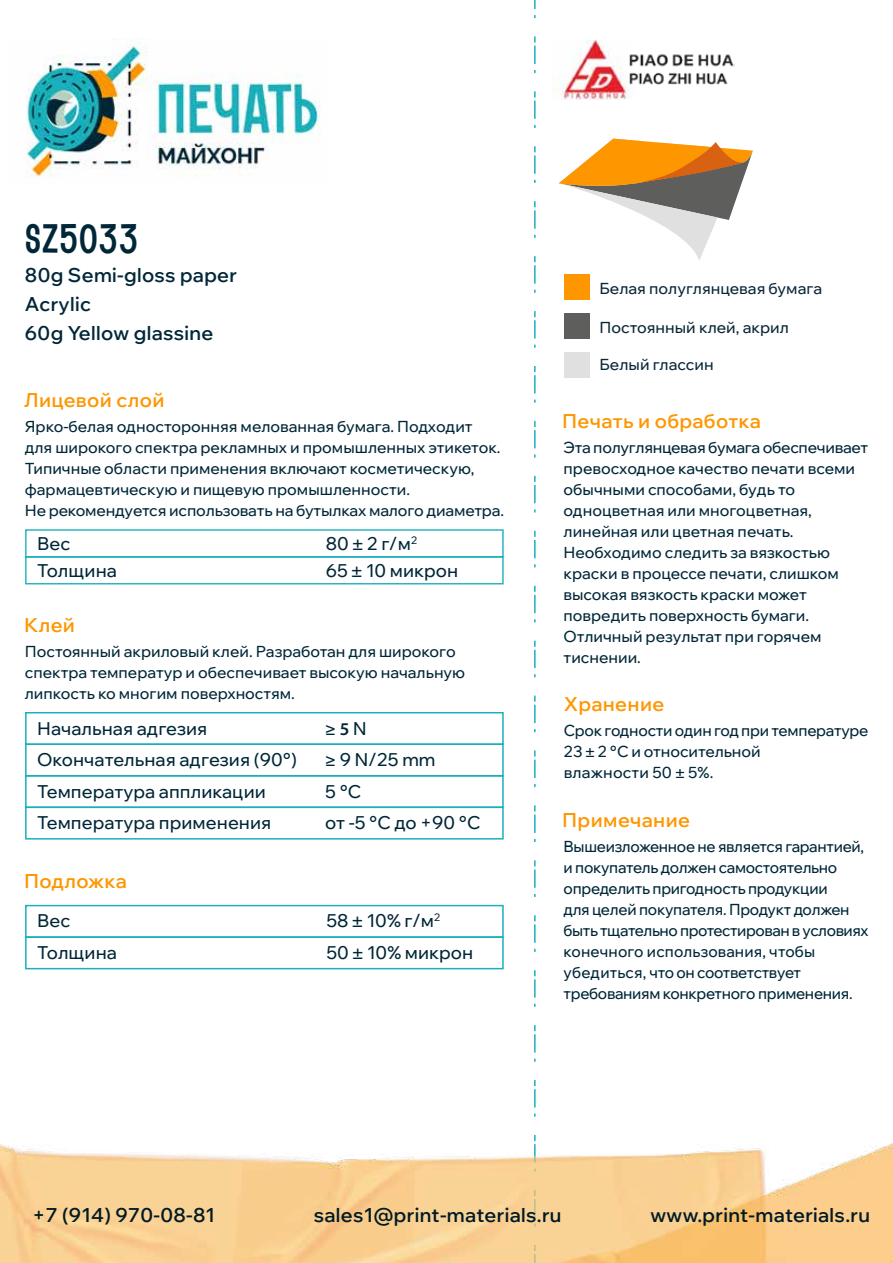
<style>
.page{position:relative;width:893px;height:1263px;background:#fff}
.page>*{position:absolute;margin:0;border:0;box-sizing:border-box;transform-origin:0 0}
.t1{font:41.55px "MVWEEKEND Regular";letter-spacing:.02em;color:#002738}
.t2{font:19.5px "Wix Madefor Display";letter-spacing:.02em;color:#011a23}
.t3{font:19.5px "Wix Madefor Display";letter-spacing:.02em;color:#fe9600}
.t4{font:19.5px/29.1px "Wix Madefor Display";letter-spacing:.02em;color:#002738}
.t5{font:18px "Wix Madefor Display";letter-spacing:.005em;color:#002738}
.t6{font:600 18px "Myriad Pro";color:#002738}
.t7{font:15.6px/21px "Wix Madefor Display";color:#002738}
.t8{font:15.6px/21px "Wix Madefor Display";letter-spacing:-.02em;color:#002738}
.t9{font:15.6px "Wix Madefor Display";letter-spacing:.005em;color:#092737}
.s1{font-family:"Myriad Pro";font-weight:600}
.s2{font-family:"Wix Madefor Display";font-weight:400}
</style>
<div class="page">
<svg style="left:534px;top:0;width:2px;height:9px"></svg>
<svg style="left:534px;top:15px;width:2px;height:1102px"></svg>
<img style="left:26px;top:39px;width:294px;height:139px">
<svg style="left:559px;top:139px;width:194px;height:121px"></svg>
<div style="left:565px;top:352px;width:25px;height:25px;background:#e0e0e0"></div>
<div style="left:565px;top:313px;width:25px;height:26px;background:#5e5e5d"></div>
<div style="left:565px;top:275px;width:25px;height:25px;background:#fe9600"></div>
<img style="left:555px;top:41px;width:79px;height:58px">
<img style="left:628px;top:47px;width:106px;height:40px">
<div style="left:25px;top:712px;width:479px;height:33px;border:2px solid #19b0bb"></div>
<div style="left:25px;top:743px;width:479px;height:33px;border:2px solid #19b0bb"></div>
<div style="left:25px;top:775px;width:479px;height:33px;border:2px solid #19b0bb"></div>
<div style="left:25px;top:806px;width:479px;height:33px;border:2px solid #19b0bb"></div>
<div style="left:25px;top:905px;width:479px;height:33px;border:2px solid #19b0bb"></div>
<div style="left:25px;top:936px;width:479px;height:33px;border:2px solid #19b0bb"></div>
<div style="left:25px;top:556px;width:479px;height:28px;border:1px solid #19b0bb"></div>
<img style="left:0;top:1135px;width:893px;height:128px">
<h1 class="t1" style="left:25px;top:217px;width:115px">SZ5033</h1>
<p class="t4" style="left:25px;top:259px;width:214px">80g Semi-gloss paper<br>Acrylic<br>60g Yellow glassine</p>
<p class="t3" style="left:24px;top:386px;width:142px">Лицевой слой</p>
<p class="t7" style="left:25px;top:415px;width:481px">Ярко-белая односторонняя мелованная бумага. Подходит для широкого спектра рекламных и промышленных этикеток.<br>Типичные области применения включают косметическую, фармацевтическую и пищевую промышленности.<br>Не рекомендуется использовать на бутылках малого диаметра.</p>
<p class="t5" style="left:37px;top:530px;width:35px">Вес</p>
<p class="t5" style="left:326px;top:530px;width:93px">80 <span class="s1">±</span> 2 г/м<sup>2</sup></p>
<p class="t5" style="left:37px;top:557px;width:81px">Толщина</p>
<p class="t5" style="left:326px;top:557px;width:134px">65 <span class="s1">±</span> 10 микрон</p>
<p class="t3" style="left:24px;top:611px;width:52px">Клей</p>
<p class="t7" style="left:25px;top:640px;width:442px">Постоянный акриловый клей. Разработан для широкого спектра температур и обеспечивает высокую начальную липкость ко многим поверхностям.</p>
<p class="t5" style="left:37px;top:714px;width:172px">Начальная адгезия</p>
<p class="t6" style="left:325px;top:717px;width:43px">≥ 5 <span class="s2">N</span></p>
<p class="t5" style="left:37px;top:746px;width:261px">Окончательная адгезия (90°)</p>
<p class="t5" style="left:325px;top:746px;width:112px"><span class="s1">≥</span> 9 N/25 mm</p>
<p class="t5" style="left:37px;top:777px;width:230px">Температура аппликации</p>
<p class="t5" style="left:325px;top:777px;width:38px">5 °C</p>
<p class="t5" style="left:37px;top:809px;width:236px">Температура применения</p>
<p class="t5" style="left:325px;top:809px;width:157px">от -5 °C до +90 °C</p>
<p class="t3" style="left:24px;top:866px;width:104px">Подложка</p>
<p class="t5" style="left:37px;top:907px;width:35px">Вес</p>
<p class="t5" style="left:326px;top:907px;width:116px">58 <span class="s1">±</span> 10% г/м<sup>2</sup></p>
<p class="t5" style="left:37px;top:939px;width:81px">Толщина</p>
<p class="t5" style="left:326px;top:939px;width:148px">50 <span class="s1">±</span> 10% микрон</p>
<p class="t9" style="left:599px;top:277px;width:224px">Белая полуглянцевая бумага</p>
<p class="t9" style="left:599px;top:316px;width:191px">Постоянный клей, акрил</p>
<p class="t9" style="left:599px;top:353px;width:116px">Белый глассин</p>
<p class="t3" style="left:562px;top:406px;width:200px">Печать и обработка</p>
<p class="t7" style="left:564px;top:436px;width:306px">Эта полуглянцевая бумага обеспечивает превосходное качество печати всеми обычными способами, будь то одноцветная или многоцветная, линейная или цветная печать.<br>Необходимо следить за вязкостью краски в процессе печати, слишком высокая вязкость краски может повредить поверхность бумаги.<br>Отличный результат при горячем тиснении.</p>
<p class="t3" style="left:564px;top:690px;width:101px">Хранение</p>
<p class="t8" style="left:564px;top:719px;width:306px">Срок годности один год при температуре<br>23 <span class="s1">±</span> 2 °C и относительной<br>влажности 50 <span class="s1">±</span> 5%.</p>
<p class="t3" style="left:562px;top:806px;width:129px">Примечание</p>
<p class="t8" style="left:564px;top:835px;width:306px">Вышеизложенное не является гарантией, и покупатель должен самостоятельно определить пригодность продукции<br>для целей покупателя. Продукт должен быть тщательно протестирован в условиях конечного использования, чтобы убедиться, что он соответствует требованиям конкретного применения.</p>
<p class="t2" style="left:33px;top:1201px;width:184px">+7 (914) 970-08-81</p>
<p class="t2" style="left:314px;top:1201px;width:249px">sales1@print-materials.ru</p>
<p class="t2" style="left:650px;top:1201px;width:221px">www.print-materials.ru</p>
</div>
